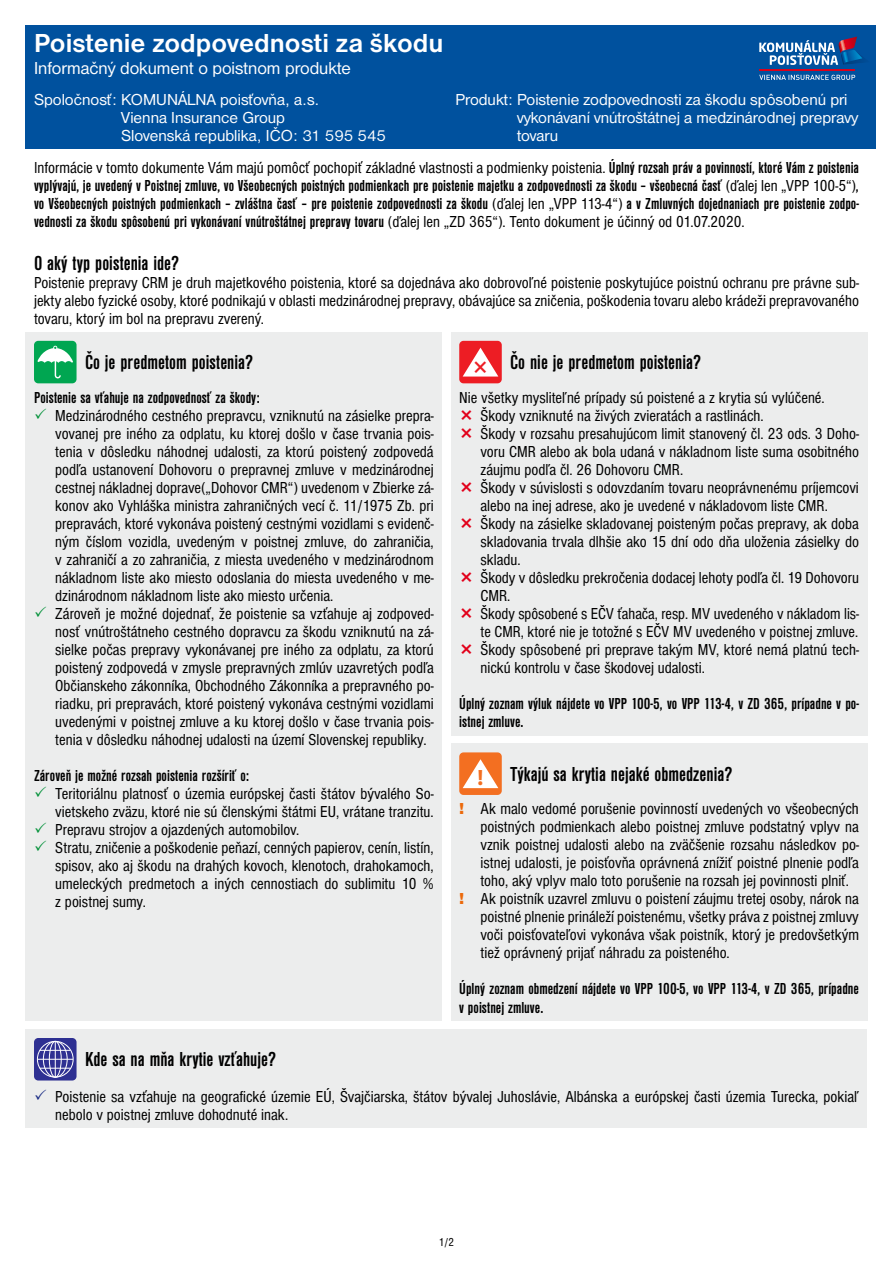
<style>
.page{position:relative;width:893px;height:1263px;background:#fff}
.page>*{position:absolute;margin:0;border:0;box-sizing:border-box;transform-origin:0 0}
.t1{font:700 27px "Nimbus Sans DOT";color:#fff}
.t2{font:700 22.2px "Myriad Pro";color:#ed1d24}
.t3{font:700 22.2px "Myriad Pro";color:#f36f21}
.t4{font:700 condensed 21px "Nimbus Sans DOT";color:#000}
.t5{font:18px "Nimbus Sans DOT";color:#fff}
.t6{font:condensed 16.5px/18px "Nimbus Sans DOT";color:#000}
.t7{font:700 condensed 16.5px/18px "Nimbus Sans DOT";color:#000}
.t8{font:16.5px/18px "Nimbus Sans DOT";color:#fff}
.t9{font:condensed 12px "Nimbus Sans DOT";color:#000}
.s1{font-weight:400}
.s2{font-family:"Nimbus Sans DOT Blac";font-stretch:normal;color:#eb690b}
</style>
<div class="page">
<div style="left:26px;top:332px;width:416px;height:689px;background:#eceded"></div>
<div style="left:26px;top:1029px;width:841px;height:99px;background:#eceded"></div>
<div style="left:451px;top:332px;width:416px;height:403px;background:#eceded"></div>
<div style="left:451px;top:744px;width:416px;height:277px;background:#eceded"></div>
<div style="left:26px;top:26px;width:850px;height:123px;background:#00519e"></div>
<hr style="left:759px;top:69px;width:96px;height:1px;background:#da001a">
<svg style="left:759px;top:75px;width:96px;height:5px"></svg>
<svg style="left:759px;top:37px;width:106px;height:28px"></svg>
<div style="left:34px;top:341px;width:43px;height:42px;background:#00a651;border-radius:4px"></div>
<svg style="left:37px;top:346px;width:36px;height:32px"></svg>
<div style="left:459px;top:341px;width:43px;height:42px;background:#ed1d24;border-radius:4px"></div>
<svg style="left:463px;top:348px;width:35px;height:29px"></svg>
<div style="left:459px;top:752px;width:43px;height:43px;background:#f36f21;border-radius:4px"></div>
<svg style="left:463px;top:759px;width:35px;height:29px"></svg>
<svg style="left:34px;top:1038px;width:43px;height:42px"></svg>
<div style="left:37px;top:1041px;width:36px;height:36px;border:1px solid #fff;border-radius:50%"></div>
<hr style="left:55px;top:1041px;width:1px;height:36px;background:#fff">
<hr style="left:37px;top:1059px;width:36px;height:1px;background:#fff">
<hr style="left:40px;top:1068px;width:31px;height:1px;background:#fff">
<hr style="left:40px;top:1050px;width:31px;height:1px;background:#fff">
<div style="left:43px;top:1041px;width:24px;height:36px;border:1px solid #fff;border-radius:50%"></div>
<div style="left:49px;top:1041px;width:13px;height:36px;border:1px solid #fff;border-radius:50%"></div>
<h1 class="t1" style="left:34px;top:28px;width:411px">Poistenie zodpovednosti za škodu</h1>
<p class="t5" style="left:34px;top:58px;width:318px">Informačný dokument o poistnom produkte</p>
<p class="t8" style="left:121px;top:90px;width:266px;text-indent:-87px">Spoločnosť: KOMUNÁLNA poisťovňa, a.s.<br>Vienna Insurance Group<br>Slovenská republika, IČO: 31 595 545</p>
<p class="t8" style="left:517px;top:90px;width:343px;text-indent:-62px">Produkt: Poistenie zodpovednosti za škodu spôsobenú pri vykonávaní vnútroštátnej a medzinárodnej prepravy tovaru</p>
<p class="t7" style="left:34px;top:158px;width:826px;text-align:justify"><span class="s1">Informácie v tomto dokumente Vám majú pomôcť pochopiť základné vlastnosti a podmienky poistenia.</span> Úplný rozsah práv a povinností, ktoré Vám z poistenia vyplývajú, je uvedený v Poistnej zmluve, vo Všeobecných poistných podmienkach pre poistenie majetku a zodpovednosti za škodu – všeobecná časť <span class="s1">(ďalej len „VPP 100-5“)</span>, vo Všeobecných poistných podmienkach – zvláštna časť – pre poistenie zodpovednosti za škodu <span class="s1">(ďalej len „VPP 113-4“)</span> a v Zmluvných dojednaniach pre poistenie zodpo&shy;vednosti za škodu spôsobenú pri vykonávaní vnútroštátnej prepravy tovaru <span class="s1">(ďalej len „ZD 365“). Tento dokument je účinný od 01.07.2020.</span></p>
<p class="t4" style="left:34px;top:252px;width:147px">O aký typ poistenia ide?</p>
<p class="t6" style="left:34px;top:274px;width:826px;text-align:justify">Poistenie prepravy CRM je druh majetkového poistenia, ktoré sa dojednáva ako dobrovoľné poistenie poskytujúce poistnú ochranu pre právne sub&shy;jekty alebo fyzické osoby, ktoré podnikajú v oblasti medzinárodnej prepravy, obávajúce sa zničenia, poškodenia tovaru alebo krádeži prepravovaného tovaru, ktorý im bol na prepravu zverený.</p>
<h2 class="t2" style="left:474px;top:351px;width:15px">×</h2>
<p class="t4" style="left:85px;top:351px;width:170px">Čo je predmetom poistenia?</p>
<p class="t4" style="left:510px;top:351px;width:192px">Čo nie je predmetom poistenia?</p>
<p class="t7" style="left:34px;top:389px;width:227px">Poistenie sa vťahuje na zodpovednosť za škody:</p>
<p class="t6" style="left:55px;top:407px;width:380px">Medzinárodného cestného prepravcu, vzniknutú na zásielke prepra&shy;vovanej pre iného za odplatu, ku ktorej došlo v čase trvania pois&shy;tenia v dôsledku náhodnej udalosti, za ktorú poistený zodpovedá podľa ustanovení Dohovoru o prepravnej zmluve v medzinárodnej cestnej nákladnej doprave(„Dohovor CMR“) uvedenom v Zbierke zá&shy;konov ako Vyhláška ministra zahraničných vecí č. 11/1975 Zb. pri prepravách, ktoré vykonáva poistený cestnými vozidlami s evidenč&shy;ným číslom vozidla, uvedeným v poistnej zmluve, do zahraničia, v zahraničí a zo zahraničia, z miesta uvedeného v medzinárodnom nákladnom liste ako miesto odoslania do miesta uvedeného v me&shy;dzinárodnom nákladnom liste ako miesto určenia.<br>Zároveň je možné dojednať, že poistenie sa vzťahuje aj zodpoved&shy;nosť vnútroštátneho cestného dopravcu za škodu vzniknutú na zá&shy;sielke počas prepravy vykonávanej pre iného za odplatu, za ktorú poistený zodpovedá v zmysle prepravných zmlúv uzavretých podľa Občianskeho zákonníka, Obchodného Zákonníka a prepravného po&shy;riadku, pri prepravách, ktoré poistený vykonáva cestnými vozidlami uvedenými v poistnej zmluve a ku ktorej došlo v čase trvania pois&shy;tenia v dôsledku náhodnej udalosti na území Slovenskej republiky.</p>
<p class="t7" style="left:34px;top:767px;width:217px">Zároveň je možné rozsah poistenia rozšíriť o:</p>
<p class="t6" style="left:55px;top:785px;width:380px">Teritoriálnu platnosť o územia európskej časti štátov bývalého So&shy;vietskeho zväzu, ktoré nie sú členskými štátmi EU, vrátane tranzitu.<br>Prepravu strojov a ojazdených automobilov.<br>Stratu, zničenie a poškodenie peňazí, cenných papierov, cenín, listín, spisov, ako aj škodu na drahých kovoch, klenotoch, drahokamoch, umeleckých predmetoch a iných cennostiach do sublimitu 10 % z poistnej sumy.</p>
<p class="t6" style="left:480px;top:389px;width:380px;text-indent:-21px">Nie všetky mysliteľné prípady sú poistené a z krytia sú vylúčené.<br>Škody vzniknuté na živých zvieratách a rastlinách.<br>Škody v rozsahu presahujúcom limit stanovený čl. 23 ods. 3 Doho&shy;voru CMR alebo ak bola udaná v nákladnom liste suma osobitného záujmu podľa čl. 26 Dohovoru CMR.<br>Škody v súvislosti s odovzdaním tovaru neoprávnenému príjemcovi alebo na inej adrese, ako je uvedené v nákladovom liste CMR.<br>Škody na zásielke skladovanej poisteným počas prepravy, ak doba skladovania trvala dlhšie ako 15 dní odo dňa uloženia zásielky do skladu.<br>Škody v dôsledku prekročenia dodacej lehoty podľa čl. 19 Dohovoru CMR.<br>Škody spôsobené s EČV ťahača, resp. MV uvedeného v nákladom lis&shy;te CMR, ktoré nie je totožné s EČV MV uvedeného v poistnej zmluve.<br>Škody spôsobené pri preprave takým MV, ktoré nemá platnú tech&shy;nickú kontrolu v čase škodovej udalosti.</p>
<p class="t7" style="left:459px;top:695px;width:401px">Úplný zoznam výluk nájdete vo VPP 100-5, vo VPP 113-4, v ZD 365, prípadne v po&shy;istnej zmluve.</p>
<h2 class="t3" style="left:477px;top:762px;width:7px">!</h2>
<p class="t4" style="left:510px;top:762px;width:223px">Týkajú sa krytia nejaké obmedzenia?</p>
<p class="t6" style="left:459px;top:800px;width:401px"><span class="s2">!</span> Ak malo vedomé porušenie povinností uvedených vo všeobecných</p>
<p class="t6" style="left:480px;top:818px;width:380px">poistných podmienkach alebo poistnej zmluve podstatný vplyv na</p>
<p class="t6" style="left:480px;top:836px;width:380px">vznik poistnej udalosti alebo na zväčšenie rozsahu následkov po-</p>
<p class="t6" style="left:480px;top:854px;width:380px">istnej udalosti, je poisťovňa oprávnená znížiť poistné plnenie podľa</p>
<p class="t6" style="left:480px;top:872px;width:370px">toho, aký vplyv malo toto porušenie na rozsah jej povinnosti plniť.</p>
<p class="t6" style="left:459px;top:890px;width:401px"><span class="s2">!</span> Ak poistník uzavrel zmluvu o poistení záujmu tretej osoby, nárok na</p>
<p class="t6" style="left:480px;top:908px;width:380px">poistné plnenie prináleží poistenému, všetky práva z poistnej zmluvy</p>
<p class="t6" style="left:480px;top:926px;width:380px">voči poisťovateľovi vykonáva však poistník, ktorý je predovšetkým</p>
<p class="t6" style="left:480px;top:944px;width:251px">tiež oprávnený prijať náhradu za poisteného.</p>
<p class="t7" style="left:459px;top:980px;width:401px">Úplný zoznam obmedzení nájdete vo VPP 100-5, vo VPP 113-4, v ZD 365, prípadne v poistnej zmluve.</p>
<p class="t4" style="left:85px;top:1048px;width:192px">Kde sa na mňa krytie vzťahuje?</p>
<p class="t6" style="left:55px;top:1088px;width:805px">Poistenie sa vzťahuje na geografické územie EÚ, Švajčiarska, štátov bývalej Juhoslávie, Albánska a európskej časti územia Turecka, pokiaľ nebolo v poistnej zmluve dohodnuté inak.</p>
<p class="t9" style="left:439px;top:1235px;width:17px">1/2</p>
</div>
